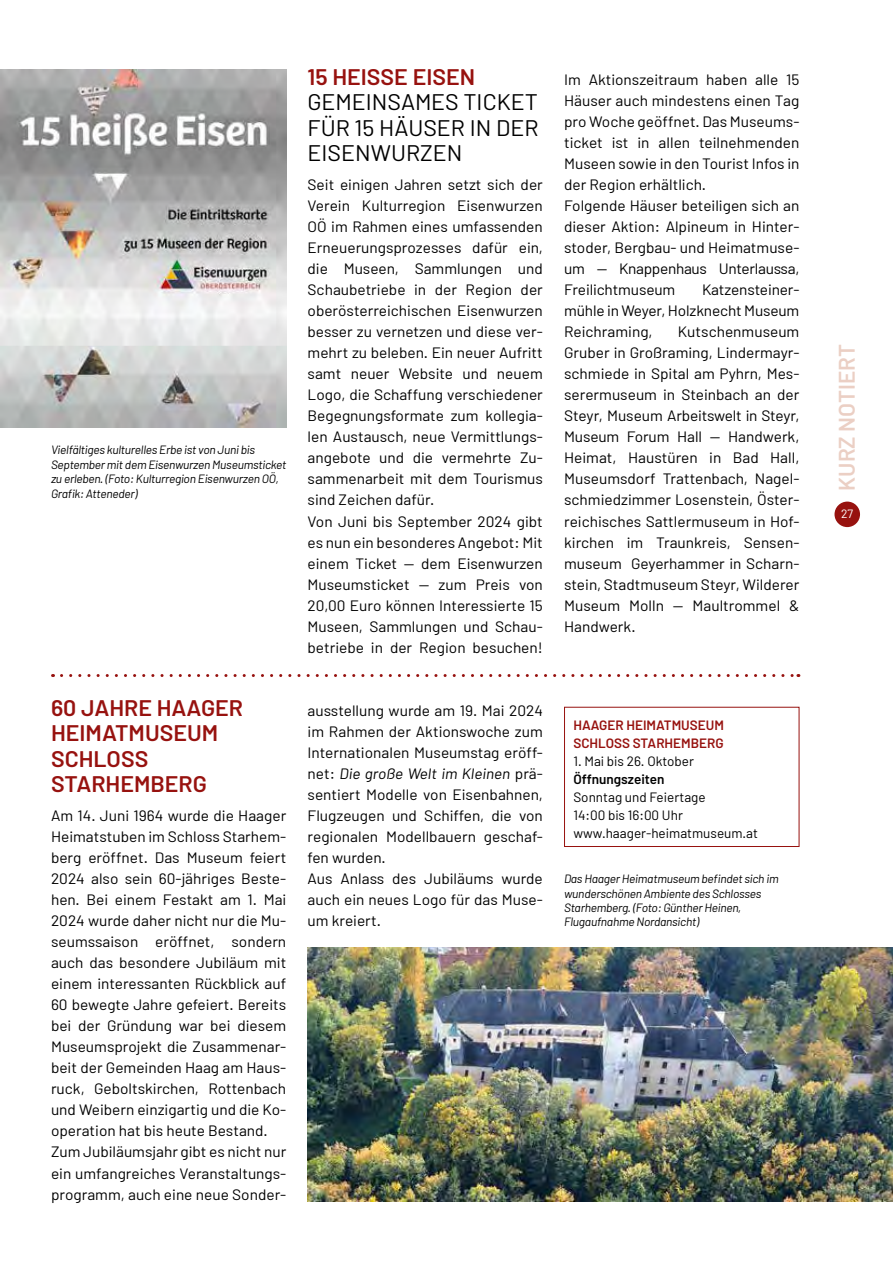
<style>
.page{position:relative;width:893px;height:1263px;background:#fff}
.page>*{position:absolute;margin:0;border:0;box-sizing:border-box;transform-origin:0 0}
.t1{font:600 22.5px/25.5px "Barlow";color:#97120f}
.t2{font:22.5px/25.5px "Barlow";color:#000;text-align:justify}
.t3{font:600 22.5px "Barlow";color:#ebcfc4}
.t4{font:15px/21px "Barlow";color:#000}
.t5{font:13.5px/18px "Barlow";color:#000}
.t6{font:600 13.5px/18px "Barlow";color:#97120f}
.t7{font:600 13.5px "Barlow";color:#000}
.t8{font:italic 12px/14.4px "Barlow";letter-spacing:-.02em;color:#000}
.t9{font:12px "Barlow";color:#fff}
.s1{font-style:italic}
</style>
<div class="page">
<div style="left:834px;top:502px;width:26px;height:25px;background:#97120f;border-radius:50%"></div>
<div style="left:564px;top:707px;width:235px;height:140px;border:1px solid #97120f"></div>
<img style="left:0;top:69px;width:286px;height:358px">
<svg style="left:62px;top:674px;width:737px;height:3px"></svg>
<img style="left:308px;top:947px;width:585px;height:255px">
<p class="t8" style="left:51px;top:442px;width:237px">Vielfältiges kulturelles Erbe ist von Juni bis September mit dem Eisenwurzen Museumsticket zu erleben. (Foto: Kulturregion Eisenwurzen OÖ, Grafik: Atteneder)</p>
<h1 class="t1" style="left:51px;top:695px;width:194px">60 JAHRE HAAGER<br>HEIMATMUSEUM<br>SCHLOSS<br>STARHEMBERG</h1>
<p class="t4" style="left:51px;top:805px;width:237px">Am 14. Juni 1964 wurde die Haager Heimatstuben im Schloss Starhem&shy;berg eröffnet. Das Museum feiert 2024 also sein 60-jähriges Beste&shy;hen. Bei einem Festakt am 1. Mai 2024 wurde daher nicht nur die Mu&shy;seumssaison eröffnet, sondern auch das besondere Jubiläum mit einem interessanten Rückblick auf 60 bewegte Jahre gefeiert. Bereits bei der Gründung war bei diesem Museumsprojekt die Zusammenar&shy;beit der Gemeinden Haag am Haus&shy;ruck, Geboltskirchen, Rottenbach und Weibern einzigartig und die Ko&shy;operation hat bis heute Bestand.<br>Zum Jubiläumsjahr gibt es nicht nur ein umfangreiches Veranstaltungs&shy;programm, auch eine neue Sonder-</p>
<h1 class="t1" style="left:308px;top:64px;width:169px">15 HEISSE EISEN</h1>
<h1 class="t2" style="left:308px;top:89px;width:232px">GEMEINSAMES TICKET FÜR 15 HÄUSER IN DER EISENWURZEN</h1>
<p class="t4" style="left:308px;top:174px;width:237px">Seit einigen Jahren setzt sich der<br>Verein Kulturregion Eisenwurzen<br>OÖ im Rahmen eines umfassenden<br>Erneuerungsprozesses dafür ein, die Museen, Sammlungen und<br>Schaubetriebe in der Region der oberösterreichischen Eisenwurzen besser zu vernetzen und diese ver&shy;mehrt zu beleben. Ein neuer Aufritt samt neuer Website und neuem<br>Logo, die Schaffung verschiedener<br>Begegnungsformate zum kollegia&shy;len Austausch, neue Vermittlungs&shy;angebote und die vermehrte Zu&shy;sammenarbeit mit dem Tourismus sind Zeichen dafür.<br>Von Juni bis September 2024 gibt es nun ein besonderes Angebot: Mit einem Ticket — dem Eisenwurzen<br>Museumsticket — zum Preis von<br>20,00 Euro können Interessierte 15<br>Museen, Sammlungen und Schau&shy;betriebe in der Region besuchen!</p>
<p class="t4" style="left:308px;top:699px;width:237px">ausstellung wurde am 19. Mai 2024 im Rahmen der Aktionswoche zum<br>Internationalen Museumstag eröff&shy;net: <span class="s1">Die große Welt im Kleinen</span> prä&shy;sentiert Modelle von Eisenbahnen,<br>Flugzeugen und Schiffen, die von regionalen Modellbauern geschaf&shy;fen wurden.<br>Aus Anlass des Jubiläums wurde auch ein neues Logo für das Muse&shy;um kreiert.</p>
<p class="t4" style="left:564px;top:69px;width:237px">Im Aktionszeitraum haben alle 15<br>Häuser auch mindestens einen Tag pro Woche geöffnet. Das Museums&shy;ticket ist in allen teilnehmenden<br>Museen sowie in den Tourist Infos in der Region erhältlich.<br>Folgende Häuser beteiligen sich an dieser Aktion: Alpineum in Hinter&shy;stoder, Bergbau- und Heimatmuse&shy;um — Knappenhaus Unterlaussa,<br>Freilichtmuseum</p>
<p class="t4" style="left:564px;top:279px;width:237px;text-align:justify;text-indent:138px">Katzensteiner&shy;mühle in Weyer, Holzknecht Museum Reichraming,</p>
<p class="t4" style="left:564px;top:321px;width:237px;text-align:justify;text-indent:114px">Kutschenmuseum Gruber in Großraming, Lindermayr&shy;schmiede in Spital am Pyhrn, Mes&shy;serermuseum in Steinbach an der Steyr, Museum Arbeitswelt in Steyr, Museum Forum Hall — Handwerk, Heimat, Haustüren in Bad Hall, Museumsdorf Trattenbach, Nagel&shy;schmiedzimmer Losenstein, Öster&shy;reichisches Sattlermuseum in Hof&shy;kirchen im Traunkreis, Sensen&shy;museum Geyerhammer in Scharn&shy;stein, Stadtmuseum Steyr, Wilderer Museum Molln — Maultrommel &amp; Handwerk.</p>
<p class="t6" style="left:573px;top:715px;width:152px">HAAGER HEIMATMUSEUM<br>SCHLOSS STARHEMBERG</p>
<p class="t5" style="left:573px;top:751px;width:122px">1. Mai bis 26. Oktober</p>
<p class="t7" style="left:573px;top:770px;width:93px">Öffnungszeiten</p>
<p class="t5" style="left:573px;top:787px;width:186px">Sonntag und Feiertage<br>14:00 bis 16:00 Uhr www.haager-heimatmuseum.at</p>
<p class="t8" style="left:564px;top:871px;width:216px">Das Haager Heimatmuseum befindet sich im wunderschönen Ambiente des Schlosses Starhemberg. (Foto: Günther Heinen, Flugaufnahme Nordansicht)</p>
<h1 class="t3" style="left:833px;top:491px;width:148px;rotate:-90deg">KURZ NOTIERT</h1>
<p class="t9" style="left:841px;top:506px;width:14px">27</p>
</div>
